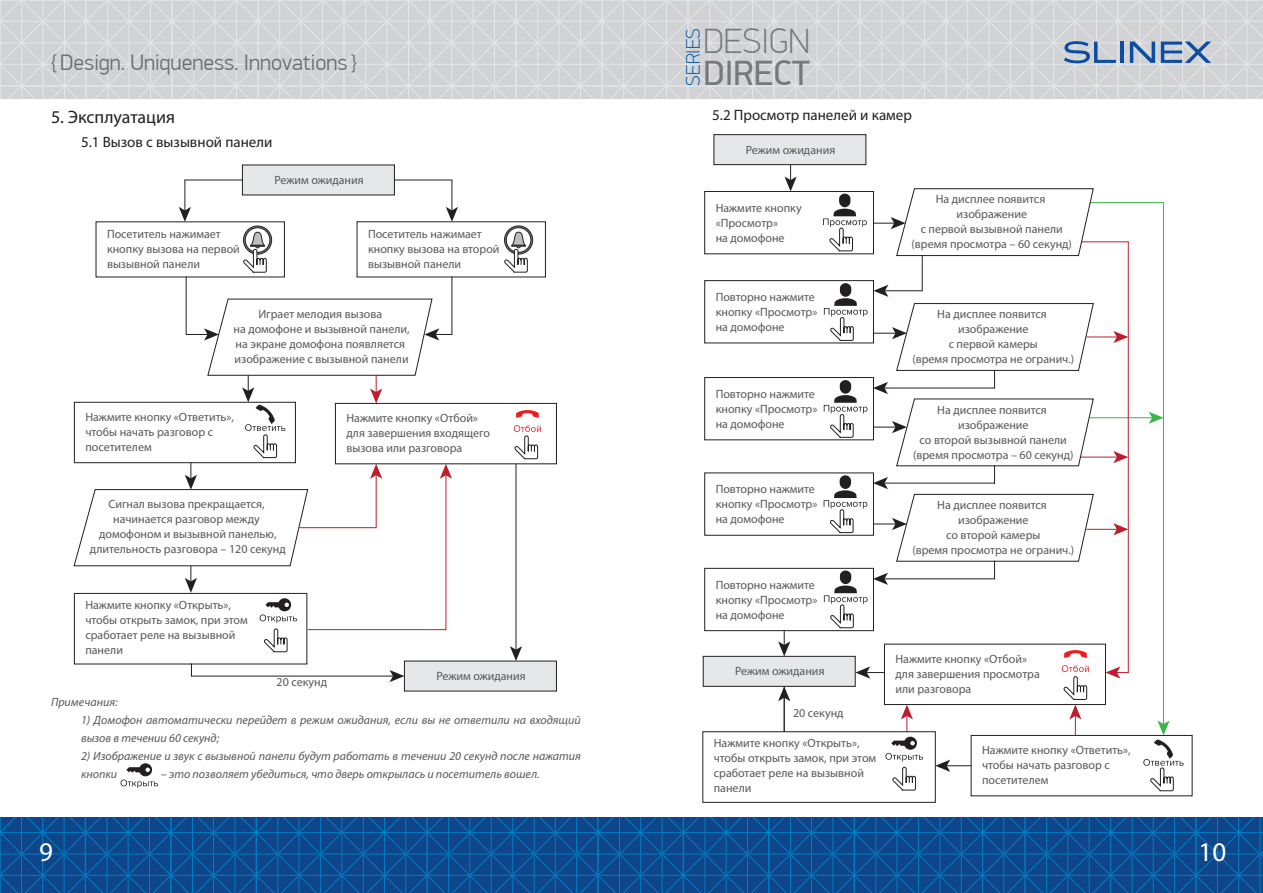
<style>
.page{position:relative;width:1263px;height:893px;background:#fff}
.page>*{position:absolute;margin:0;border:0;box-sizing:border-box;transform-origin:0 0}
.t1{font:100 35.25px "PF Din Display Pro";color:#76787b}
.t2{font:35.25px "PF Din Display Pro";color:#76787b}
.t3{font:27px "Myriad Pro";color:#fff}
.t4{font:300 22.5px "PF Din Display Pro";color:#6c6d70}
.t5{font:100 19.65px "PF Din Display Pro";color:#015aaa}
.t6{font:18px "Myriad Pro";color:#231f20}
.t7{font:15px "Myriad Pro";color:#231f20}
.t8{font:12px/15px "Myriad Pro";color:#57585a}
.t9{font:italic 12px/18px "Myriad Pro";color:#57585a}
.s1{font-style:normal}
</style>
<div class="page">
<svg style="left:0;top:818px;width:1263px;height:75px;background:#0c4d91"></svg>
<svg style="left:0;top:0;width:1263px;height:98px;background:#d4d5d7"></svg>
<div style="left:713px;top:134px;width:153px;height:31px;background:#e6e7e9;border:1px solid #231f20"></div>
<div style="left:703px;top:656px;width:153px;height:31px;background:#e6e7e9;border:1px solid #231f20"></div>
<div style="left:704px;top:191px;width:170px;height:63px;border:1px solid #231f20"></div>
<svg style="left:784px;top:165px;width:13px;height:26px"></svg>
<svg style="left:778px;top:631px;width:12px;height:25px"></svg>
<hr style="left:784px;top:697px;width:1px;height:35px;background:#231f20">
<svg style="left:778px;top:686px;width:12px;height:15px"></svg>
<hr style="left:1086px;top:337px;width:32px;height:1px;background:#be1d2c">
<svg style="left:1113px;top:331px;width:15px;height:12px"></svg>
<hr style="left:1081px;top:241px;width:47px;height:1px;background:#be1d2c">
<hr style="left:1086px;top:529px;width:32px;height:1px;background:#be1d2c">
<svg style="left:1113px;top:523px;width:15px;height:12px"></svg>
<hr style="left:1080px;top:457px;width:38px;height:1px;background:#be1d2c">
<svg style="left:1113px;top:451px;width:15px;height:12px"></svg>
<hr style="left:1089px;top:417px;width:64px;height:1px;background:#3ab54a">
<svg style="left:1148px;top:412px;width:15px;height:12px"></svg>
<hr style="left:1090px;top:202px;width:74px;height:1px;background:#3ab54a">
<hr style="left:1128px;top:242px;width:1px;height:431px;background:#be1d2c">
<hr style="left:922px;top:256px;width:1px;height:35px;background:#231f20">
<svg style="left:1106px;top:666px;width:22px;height:13px"></svg>
<svg style="left:855px;top:666px;width:29px;height:13px"></svg>
<div style="left:884px;top:644px;width:222px;height:61px;border:1px solid #231f20"></div>
<div style="left:702px;top:731px;width:234px;height:72px;border:1px solid #231f20"></div>
<svg style="left:892px;top:767px;width:24px;height:23px"></svg>
<div style="left:704px;top:280px;width:170px;height:63px;border:1px solid #231f20"></div>
<div style="left:704px;top:377px;width:170px;height:63px;border:1px solid #231f20"></div>
<div style="left:704px;top:568px;width:170px;height:63px;border:1px solid #231f20"></div>
<svg style="left:935px;top:760px;width:36px;height:12px"></svg>
<div style="left:704px;top:473px;width:170px;height:63px;border:1px solid #231f20"></div>
<hr style="left:1163px;top:203px;width:1px;height:522px;background:#3ab54a">
<div style="left:971px;top:735px;width:221px;height:61px;border:1px solid #231f20"></div>
<svg style="left:873px;top:188px;width:221px;height:68px"></svg>
<div style="left:242px;top:165px;width:153px;height:30px;background:#e6e7e9"></div>
<div style="left:404px;top:661px;width:153px;height:30px;background:#e6e7e9"></div>
<svg style="left:243px;top:226px;width:29px;height:28px"></svg>
<div style="left:243px;top:226px;width:29px;height:28px;border:1px solid #231f20;border-radius:50%"></div>
<svg style="left:245px;top:228px;width:25px;height:24px"></svg>
<div style="left:245px;top:228px;width:25px;height:25px;border:1px solid #231f20;border-radius:50%"></div>
<svg style="left:243px;top:232px;width:24px;height:41px"></svg>
<svg style="left:504px;top:226px;width:29px;height:28px"></svg>
<div style="left:504px;top:226px;width:29px;height:28px;border:1px solid #231f20;border-radius:50%"></div>
<svg style="left:506px;top:228px;width:25px;height:24px"></svg>
<div style="left:506px;top:227px;width:25px;height:25px;border:1px solid #231f20;border-radius:50%"></div>
<svg style="left:504px;top:232px;width:24px;height:41px"></svg>
<hr style="left:185px;top:180px;width:57px;height:1px;background:#231f20">
<hr style="left:185px;top:180px;width:1px;height:31px;background:#231f20">
<svg style="left:179px;top:207px;width:12px;height:15px"></svg>
<hr style="left:186px;top:277px;width:1px;height:57px;background:#231f20">
<svg style="left:191px;top:664px;width:1px;height:12px"></svg>
<hr style="left:191px;top:676px;width:203px;height:1px;background:#231f20">
<svg style="left:389px;top:670px;width:15px;height:12px"></svg>
<hr style="left:308px;top:629px;width:138px;height:1px;background:#be1d2c">
<hr style="left:446px;top:474px;width:1px;height:156px;background:#be1d2c">
<hr style="left:516px;top:464px;width:1px;height:186px;background:#231f20">
<svg style="left:510px;top:646px;width:12px;height:15px"></svg>
<hr style="left:452px;top:277px;width:1px;height:57px;background:#231f20">
<hr style="left:394px;top:180px;width:58px;height:1px;background:#231f20">
<hr style="left:452px;top:180px;width:1px;height:31px;background:#231f20">
<svg style="left:446px;top:207px;width:12px;height:15px"></svg>
<div style="left:335px;top:403px;width:222px;height:61px;border:1px solid #231f20"></div>
<svg style="left:264px;top:629px;width:23px;height:23px"></svg>
<svg style="left:1064px;top:41px;width:52px;height:22px"></svg>
<hr style="left:1120px;top:42px;width:4px;height:21px;background:#0d4da1">
<svg style="left:1130px;top:42px;width:25px;height:21px"></svg>
<svg style="left:1161px;top:42px;width:50px;height:21px"></svg>
<div style="left:839px;top:194px;width:11px;height:13px;background:#231f20;border-radius:5px"></div>
<svg style="left:823px;top:209px;width:44px;height:42px"></svg>
<svg style="left:1143px;top:720px;width:41px;height:71px"></svg>
<svg style="left:885px;top:704px;width:38px;height:57px"></svg>
<svg style="left:1064px;top:650px;width:23px;height:8px"></svg>
<svg style="left:1062px;top:665px;width:27px;height:70px"></svg>
<div style="left:840px;top:283px;width:11px;height:14px;background:#231f20;border-radius:5px"></div>
<svg style="left:824px;top:285px;width:270px;height:343px"></svg>
<svg style="left:516px;top:410px;width:23px;height:8px"></svg>
<svg style="left:514px;top:425px;width:27px;height:34px"></svg>
<svg style="left:73px;top:298px;width:379px;height:325px"></svg>
<svg style="left:121px;top:763px;width:37px;height:25px"></svg>
<p class="t4" style="left:51px;top:50px;width:307px">{ Design. Uniqueness. Innovations }</p>
<p class="t6" style="left:51px;top:106px;width:126px">5. Эксплуатация</p>
<p class="t7" style="left:81px;top:133px;width:193px">5.1 Вызов с вызывной панели</p>
<p class="t8" style="left:107px;top:226px;width:134px">Посетитель нажимает кнопку вызова на первой вызывной панели</p>
<p class="t8" style="left:274px;top:172px;width:91px">Режим ожидания</p>
<p class="t8" style="left:368px;top:226px;width:133px">Посетитель нажимает кнопку вызова на второй вызывной панели</p>
<p class="t8" style="left:233px;top:306px;width:178px;text-align:center">Играет мелодия вызова<br>на домофоне и вызывной панели, на экране домофона появляется изображение с вызывной панели</p>
<p class="t8" style="left:85px;top:409px;width:150px">Нажмите кнопку «Ответить», чтобы начать разговор с посетителем</p>
<p class="t8" style="left:90px;top:496px;width:197px;text-align:center">Сигнал вызова прекращается, начинается разговор между домофоном и вызывной панелью, длительность разговора – 120 секунд</p>
<p class="t8" style="left:85px;top:597px;width:164px">Нажмите кнопку «Открыть», чтобы открыть замок, при этом сработает реле на вызывной панели</p>
<p class="t8" style="left:277px;top:675px;width:52px">20 секунд</p>
<p class="t8" style="left:346px;top:410px;width:145px">Нажмите кнопку «Отбой» для завершения входящего вызова или разговора</p>
<p class="t8" style="left:436px;top:668px;width:91px">Режим ожидания</p>
<p class="t9" style="left:51px;top:692px;width:68px">Примечания:</p>
<p class="t9" style="left:81px;top:710px;width:501px">1) Домофон автоматически перейдет в режим ожидания, если вы не ответили на входящий вызов в течении 60 секунд;</p>
<p class="t9" style="left:81px;top:746px;width:501px">2) Изображение и звук с вызывной панели будут работать в течении 20 секунд после нажатия кнопки</p>
<p class="t9" style="left:161px;top:764px;width:380px"><span class="s1">–</span> это позволяет убедиться, что дверь открылась и посетитель вошел.</p>
<p class="t1" style="left:703px;top:21px;width:108px">DESIGN</p>
<p class="t5" style="left:682px;top:86px;width:59px;rotate:-90deg">SERIES</p>
<p class="t2" style="left:703px;top:52px;width:108px">DIRECT</p>
<p class="t7" style="left:712px;top:106px;width:201px">5.2 Просмотр панелей и камер</p>
<p class="t8" style="left:746px;top:142px;width:91px">Режим ожидания</p>
<p class="t8" style="left:716px;top:200px;width:88px">Нажмите кнопку «Просмотр»<br>на домофоне</p>
<p class="t8" style="left:716px;top:289px;width:103px">Повторно нажмите кнопку «Просмотр» на домофоне</p>
<p class="t8" style="left:716px;top:386px;width:103px">Повторно нажмите кнопку «Просмотр» на домофоне</p>
<p class="t8" style="left:716px;top:481px;width:103px">Повторно нажмите кнопку «Просмотр» на домофоне</p>
<p class="t8" style="left:716px;top:577px;width:103px">Повторно нажмите кнопку «Просмотр» на домофоне</p>
<p class="t8" style="left:735px;top:664px;width:91px">Режим ожидания</p>
<p class="t8" style="left:793px;top:705px;width:52px">20 секунд</p>
<p class="t8" style="left:714px;top:736px;width:164px">Нажмите кнопку «Открыть», чтобы открыть замок, при этом сработает реле на вызывной панели</p>
<p class="t8" style="left:911px;top:191px;width:162px;text-align:center">На дисплее появится изображение<br>с первой вызывной панели (время просмотра – 60 секунд)</p>
<p class="t8" style="left:912px;top:306px;width:163px;text-align:center">На дисплее появится изображение<br>с первой камеры<br>(время просмотра не огранич.)</p>
<p class="t8" style="left:913px;top:402px;width:162px;text-align:center">На дисплее появится изображение<br>со второй вызывной панели (время просмотра – 60 секунд)</p>
<p class="t8" style="left:912px;top:497px;width:163px;text-align:center">На дисплее появится изображение<br>со второй камеры<br>(время просмотра не огранич.)</p>
<p class="t8" style="left:895px;top:651px;width:146px">Нажмите кнопку «Отбой» для завершения просмотра или разговора</p>
<p class="t8" style="left:982px;top:742px;width:150px">Нажмите кнопку «Ответить», чтобы начать разговор с посетителем</p>
<p class="t3" style="left:39px;top:835px;width:15px">9</p>
<p class="t3" style="left:1198px;top:835px;width:29px">10</p>
</div>
